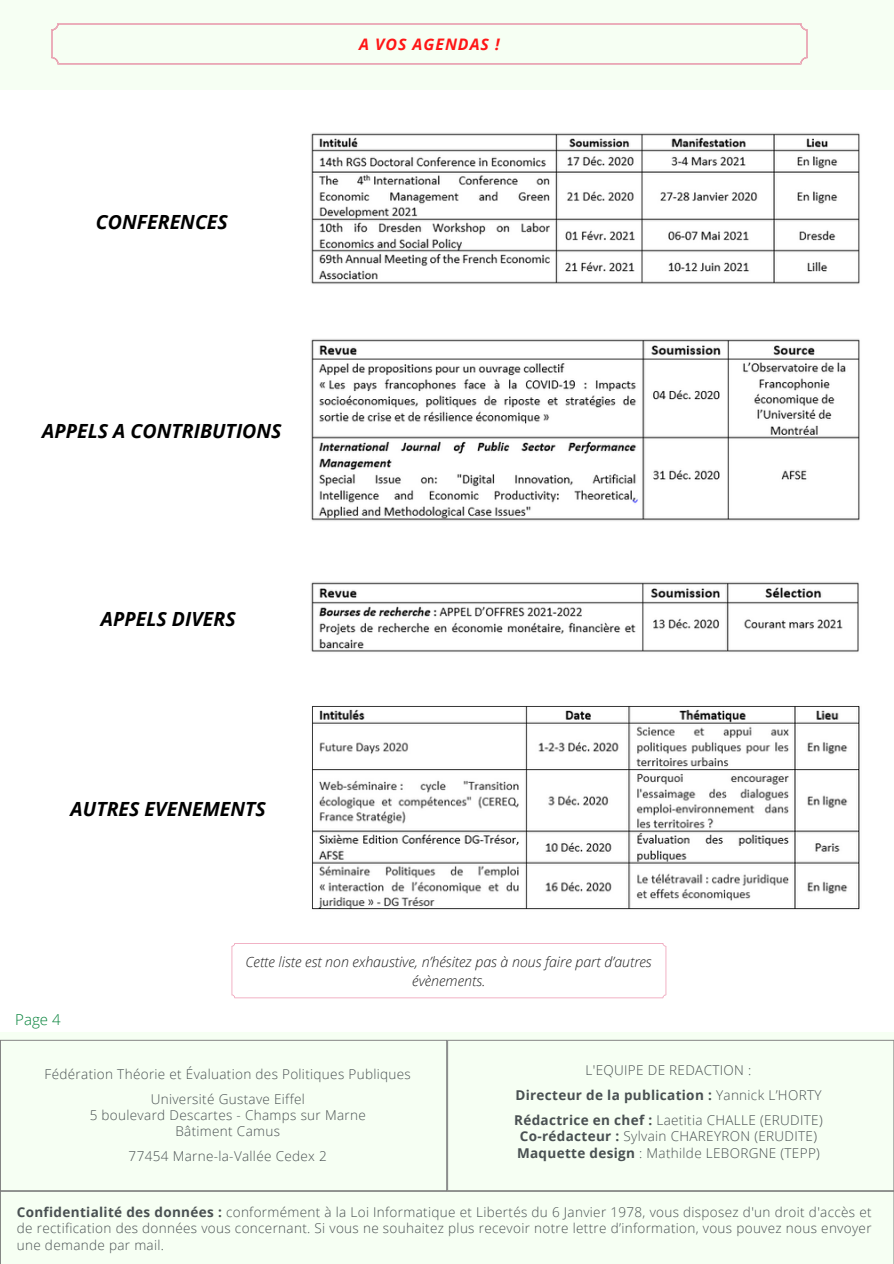
<style>
.page{position:relative;width:894px;height:1264px;background:#fff}
.page>*{position:absolute;margin:0;border:0;box-sizing:border-box;transform-origin:0 0}
.t1{font:italic 700 19.5px "Open Sans";color:#000}
.t2{font:italic 700 15.9px "Open Sans";letter-spacing:.06em;color:#ff1616}
.t3{font:300 15px "Open Sans";color:#008037}
.t4{font:italic 300 14.1px/19.5px "Open Sans";color:#1e1e1e;text-align:center}
.t5{font:300 13.5px/16.2px "Open Sans";letter-spacing:.025em;color:#495052;text-align:center}
.s1{font-weight:700}
</style>
<div class="page">
<div style="left:0;top:1032px;width:893px;height:231px;background:#f6fff3"></div>
<svg style="left:0;top:1039px;width:447px;height:151px"></svg>
<svg style="left:447px;top:1039px;width:446px;height:151px"></svg>
<svg style="left:0;top:1190px;width:893px;height:73px"></svg>
<svg style="left:231px;top:943px;width:435px;height:55px"></svg>
<img style="left:312px;top:706px;width:548px;height:204px">
<img style="left:311px;top:339px;width:549px;height:182px">
<div style="left:0;top:0;width:893px;height:90px;background:#f6fff3"></div>
<svg style="left:51px;top:23px;width:756px;height:41px"></svg>
<img style="left:311px;top:133px;width:549px;height:151px">
<img style="left:311px;top:582px;width:548px;height:70px">
<h1 class="t1" style="left:96px;top:208px;width:133px">CONFERENCES</h1>
<p class="t2" style="left:359px;top:33px;width:142px">A VOS AGENDAS !</p>
<h1 class="t1" style="left:42px;top:417px;width:241px">APPELS A CONTRIBUTIONS</h1>
<h1 class="t1" style="left:101px;top:605px;width:136px">APPELS DIVERS</h1>
<h1 class="t1" style="left:71px;top:795px;width:197px">AUTRES EVENEMENTS</h1>
<p class="t3" style="left:15px;top:1008px;width:47px">Page 4</p>
<p class="t4" style="left:245px;top:951px;width:407px">Cette liste est non exhaustive, n’hésitez pas à nous faire part d’autres évènements.</p>
<p class="t5" style="left:45px;top:1061px;width:367px;line-height:25px">Fédération Théorie et Évaluation des Politiques Publiques<br>Université Gustave Eiffel</p>
<p class="t5" style="left:90px;top:1106px;width:277px">5 boulevard Descartes - Champs sur Marne<br>Bâtiment Camus</p>
<p class="t5" style="left:129px;top:1147px;width:200px">77454 Marne-la-Vallée Cedex 2</p>
<p class="t5" style="left:514px;top:1057px;width:310px;line-height:25px">L'EQUIPE DE REDACTION :<br><span class="s1">Directeur de la publication :</span> Yannick L’HORTY<br><span class="s1">Rédactrice en chef :</span> Laetitia CHALLE (ERUDITE)</p>
<p class="t5" style="left:517px;top:1127px;width:304px;text-align:left"><span class="s1">Co-rédacteur :</span> Sylvain CHAREYRON (ERUDITE)<br><span class="s1">Maquette design</span> : Mathilde LEBORGNE (TEPP)</p>
<p class="t5" style="left:17px;top:1203px;width:856px;text-align:justify"><span class="s1">Confidentialité des données :</span> conformément à la Loi Informatique et Libertés du 6 Janvier 1978, vous disposez d'un droit d'accès et de rectification des données vous concernant. Si vous ne souhaitez plus recevoir notre lettre d’information, vous pouvez nous envoyer une demande par mail.</p>
</div>
